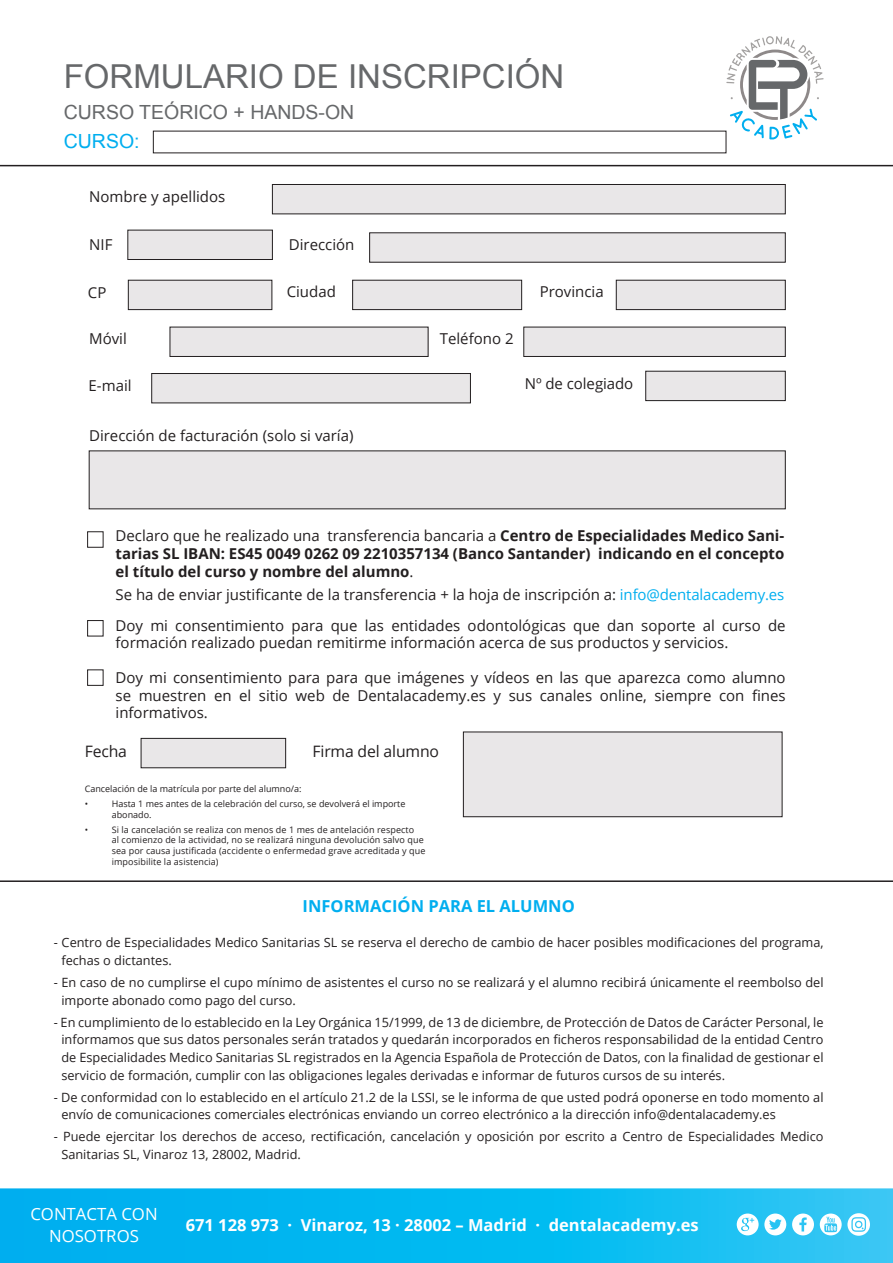
<style>
.page{position:relative;width:893px;height:1263px;background:#fff}
.page>*{position:absolute;margin:0;border:0;box-sizing:border-box;transform-origin:0 0}
.t1{font:33px "Arial";color:#66686a}
.t2{font:19.5px "Arial";color:#66686a}
.t3{font:19.5px "Arial";color:#00aeef}
.t4{font:16.8px/22.5px "Open Sans";color:#fff;text-align:center}
.t5{font:700 16.5px "Open Sans";color:#fff}
.t6{font:700 16.5px "Open Sans";color:#00aeef}
.t7{font:15.75px "Open Sans";letter-spacing:-.01em;color:#231f20}
.t8{font:15px/17.7px "Open Sans";color:#231f20}
.t9{font:700 15px/18px "Open Sans";color:#231f20;text-align:justify}
.t10{font:12.75px/17.7px "Open Sans";color:#231f20}
.t11{font:9px/10.8px "Open Sans";letter-spacing:.01em;color:#231f20}
.s1{font-weight:400}
.s2{color:#00aeef}
</style>
<div class="page">
<svg style="left:726px;top:36px;width:98px;height:104px"></svg>
<hr style="left:0;top:165px;width:893px;height:1px;background:#231f20">
<hr style="left:0;top:880px;width:893px;height:2px;background:#231f20">
<div style="left:272px;top:184px;width:513px;height:30px;background:#e9e7e8"></div>
<div style="left:272px;top:184px;width:514px;height:30px;border:1px solid #231f20"></div>
<div style="left:128px;top:230px;width:144px;height:29px;background:#e9e7e8"></div>
<div style="left:127px;top:230px;width:146px;height:30px;border:1px solid #231f20"></div>
<div style="left:128px;top:280px;width:144px;height:30px;background:#e9e7e8"></div>
<div style="left:128px;top:280px;width:144px;height:30px;border:1px solid #231f20"></div>
<div style="left:370px;top:233px;width:415px;height:29px;background:#e9e7e8"></div>
<div style="left:369px;top:232px;width:417px;height:31px;border:1px solid #231f20"></div>
<div style="left:353px;top:280px;width:169px;height:30px;background:#e9e7e8"></div>
<div style="left:352px;top:280px;width:170px;height:30px;border:1px solid #231f20"></div>
<div style="left:616px;top:280px;width:169px;height:30px;background:#e9e7e8"></div>
<div style="left:616px;top:280px;width:170px;height:30px;border:1px solid #231f20"></div>
<div style="left:170px;top:327px;width:258px;height:29px;background:#e9e7e8"></div>
<div style="left:170px;top:327px;width:258px;height:30px;border:1px solid #231f20"></div>
<div style="left:524px;top:327px;width:261px;height:29px;background:#e9e7e8"></div>
<div style="left:523px;top:327px;width:263px;height:30px;border:1px solid #231f20"></div>
<div style="left:152px;top:373px;width:318px;height:30px;background:#e9e7e8"></div>
<div style="left:151px;top:373px;width:320px;height:30px;border:1px solid #231f20"></div>
<div style="left:646px;top:371px;width:139px;height:30px;background:#e9e7e8"></div>
<div style="left:645px;top:371px;width:141px;height:30px;border:1px solid #231f20"></div>
<div style="left:141px;top:738px;width:145px;height:30px;background:#e9e7e8"></div>
<div style="left:141px;top:738px;width:145px;height:30px;border:1px solid #231f20"></div>
<div style="left:463px;top:732px;width:319px;height:85px;background:#e9e7e8"></div>
<div style="left:463px;top:732px;width:319px;height:85px;border:1px solid #231f20"></div>
<div style="left:87px;top:531px;width:16px;height:17px;border:1px solid #231f20"></div>
<div style="left:87px;top:620px;width:16px;height:16px;border:1px solid #231f20"></div>
<div style="left:89px;top:451px;width:696px;height:58px;background:#e9e7e8"></div>
<div style="left:87px;top:669px;width:16px;height:17px;border:1px solid #231f20"></div>
<svg style="left:0;top:1188px;width:893px;height:75px;background:#0bb9f0"></svg>
<svg style="left:737px;top:1213px;width:49px;height:22px"></svg>
<svg style="left:792px;top:1213px;width:22px;height:22px"></svg>
<svg style="left:820px;top:1213px;width:50px;height:23px"></svg>
<h1 class="t1" style="left:64px;top:55px;width:502px">FORMULARIO DE INSCRIPCIÓN</h1>
<h2 class="t2" style="left:64px;top:99px;width:292px">CURSO TEÓRICO + HANDS-ON</h2>
<h2 class="t3" style="left:64px;top:129px;width:77px">CURSO:</h2>
<p class="t8" style="left:89px;top:187px;width:138px">Nombre y apellidos</p>
<p class="t8" style="left:89px;top:235px;width:25px">NIF</p>
<p class="t8" style="left:88px;top:284px;width:20px">CP</p>
<p class="t8" style="left:289px;top:235px;width:67px">Dirección</p>
<p class="t8" style="left:287px;top:283px;width:51px">Ciudad</p>
<p class="t8" style="left:540px;top:283px;width:66px">Provincia</p>
<p class="t8" style="left:89px;top:330px;width:39px">Móvil</p>
<p class="t8" style="left:440px;top:330px;width:75px">Teléfono 2</p>
<p class="t8" style="left:89px;top:376px;width:45px">E-mail</p>
<p class="t8" style="left:525px;top:375px;width:110px">Nº de colegiado</p>
<p class="t8" style="left:89px;top:427px;width:266px">Dirección de facturación (solo si varía)</p>
<p class="t9" style="left:116px;top:526px;width:670px"><span class="s1">Declaro que he realizado una transferencia bancaria a</span> Centro de Especialidades Medico Sani&shy;tarias SL IBAN: ES45 0049 0262 09 2210357134 (Banco Santander) indicando en el concepto el título del curso y nombre del alumno<span class="s1">.</span></p>
<p class="t8" style="left:116px;top:578px;width:672px;line-height:30.9px">Se ha de enviar justificante de la transferencia + la hoja de inscripción a: <span class="s2">info@dentalacademy.es<br></span>Doy mi consentimiento para que las entidades odontológicas que dan soporte al curso de</p>
<p class="t8" style="left:116px;top:633px;width:614px">formación realizado puedan remitirme información acerca de sus productos y servicios.</p>
<p class="t8" style="left:116px;top:668px;width:672px;text-align:justify">Doy mi consentimiento para para que imágenes y vídeos en las que aparezca como alumno se muestren en el sitio web de Dentalacademy.es y sus canales online, siempre con fines informativos.</p>
<p class="t7" style="left:85px;top:741px;width:44px">Fecha</p>
<p class="t7" style="left:313px;top:741px;width:128px">Firma del alumno</p>
<p class="t11" style="left:85px;top:781px;width:218px;line-height:15px">Cancelación de la matrícula por parte del alumno/a: •</p>
<p class="t11" style="left:112px;top:798px;width:295px">Hasta 1 mes antes de la celebración del curso, se devolverá el importe abonado.</p>
<p class="t11" style="left:85px;top:824px;width:5px">•</p>
<p class="t11" style="left:112px;top:824px;width:315px">Si la cancelación se realiza con menos de 1 mes de antelación respecto<br>al comienzo de la actividad, no se realizará ninguna devolución salvo que sea por causa justificada (accidente o enfermedad grave acreditada y que imposibilite la asistencia)</p>
<p class="t6" style="left:303px;top:894px;width:274px">INFORMACIÓN PARA EL ALUMNO</p>
<p class="t10" style="left:61px;top:933px;width:764px;text-indent:-7px">- Centro de Especialidades Medico Sanitarias SL se reserva el derecho de cambio de hacer posibles modificaciones del programa, fechas o dictantes.</p>
<p class="t10" style="left:61px;top:973px;width:764px;text-indent:-7px">- En caso de no cumplirse el cupo mínimo de asistentes el curso no se realizará y el alumno recibirá únicamente el reembolso del importe abonado como pago del curso.</p>
<p class="t10" style="left:61px;top:1013px;width:764px;text-align:justify;text-indent:-7px">- En cumplimiento de lo establecido en la Ley Orgánica 15/1999, de 13 de diciembre, de Protección de Datos de Carácter Personal, le informamos que sus datos personales serán tratados y quedarán incorporados en ficheros responsabilidad de la entidad Centro de Especialidades Medico Sanitarias SL registrados en la Agencia Española de Protección de Datos, con la finalidad de gestionar el servicio de formación, cumplir con las obligaciones legales derivadas e informar de futuros cursos de su interés.</p>
<p class="t10" style="left:61px;top:1088px;width:764px;text-indent:-7px">- De conformidad con lo establecido en el artículo 21.2 de la LSSI, se le informa de que usted podrá oponerse en todo momento al envío de comunicaciones comerciales electrónicas enviando un correo electrónico a la dirección info@dentalacademy.es</p>
<p class="t10" style="left:61px;top:1127px;width:764px;text-indent:-7px">- Puede ejercitar los derechos de acceso, rectificación, cancelación y oposición por escrito a Centro de Especialidades Medico<br>Sanitarias SL, Vinaroz 13, 28002, Madrid.</p>
<h3 class="t4" style="left:30px;top:1202px;width:129px">CONTACTA CON<br>NOSOTROS</h3>
<p class="t5" style="left:186px;top:1213px;width:515px">671 128 973 · Vinaroz, 13 · 28002 – Madrid · dentalacademy.es</p>
</div>
